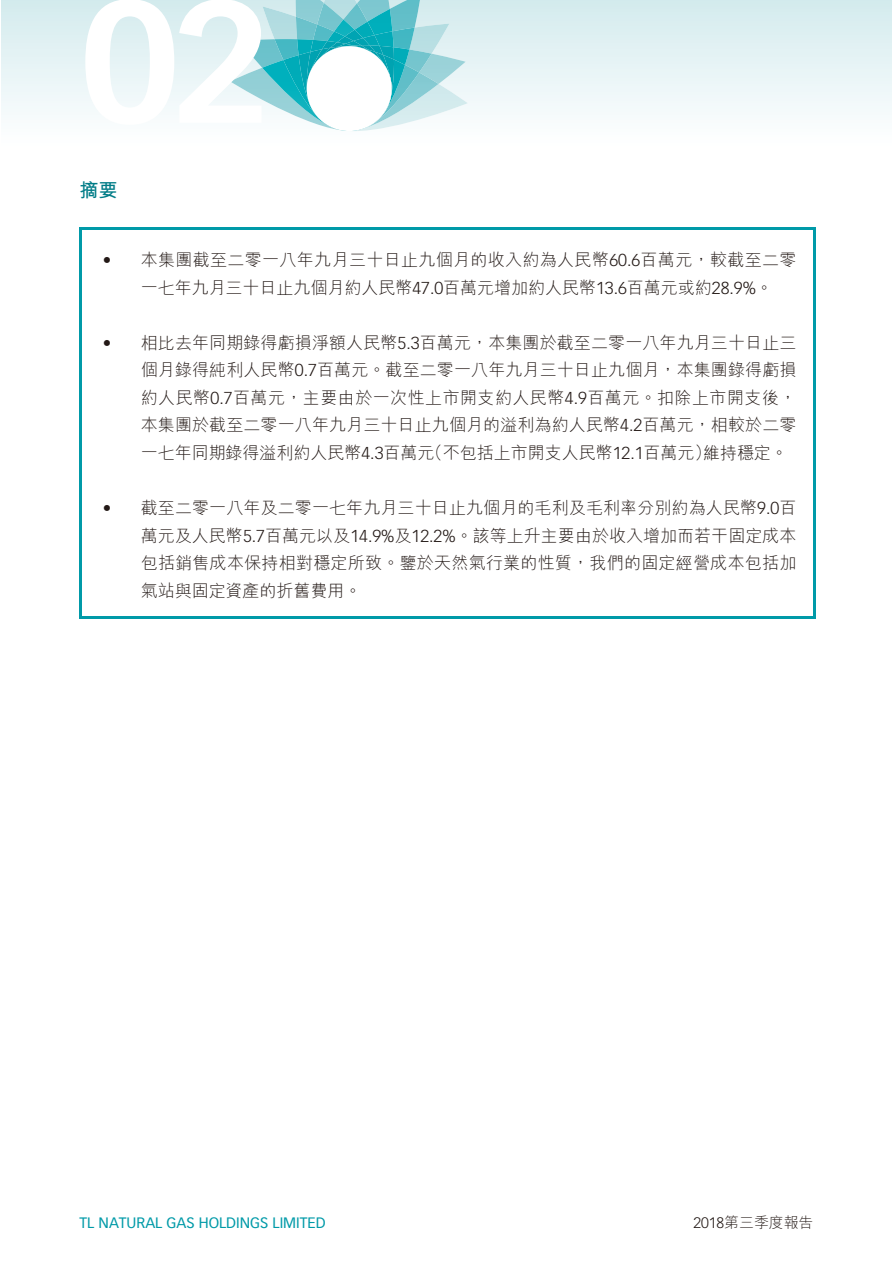
<style>
.page{position:relative;width:893px;height:1263px;background:#fff}
.page>*{position:absolute;margin:0;border:0;box-sizing:border-box;transform-origin:0 0}
.t1{font:700 169.8px "Vectora LT Std";color:#fff}
.t2{font:19.05px "M Hei HK Bold E Ten B5 H";color:#007c87}
.t3{font:16.95px/27.6px "M Hei HK Light E Ten B5 H";letter-spacing:.01em;color:#231916;text-align:justify}
.t4{font:14.85px "Vectora LT Std";color:#009aa8}
.t5{font:14.85px "M Hei HK Light E Ten B5 H";color:#231916}
.s1{font-family:"Vectora LT Std";font-weight:300}
</style>
<div class="page">
<svg style="left:1px;top:0;width:890px;height:112px"></svg>
<svg style="left:230px;top:0;width:238px;height:131px"></svg>
<hr style="left:80px;top:227px;width:735px;height:3px;background:#009aa8">
<hr style="left:80px;top:230px;width:2px;height:386px;background:#009aa8">
<hr style="left:813px;top:230px;width:2px;height:386px;background:#009aa8">
<hr style="left:80px;top:616px;width:735px;height:2px;background:#009aa8">
<h1 class="t1" style="left:80px;top:-18px;width:194px">02</h1>
<p class="t2" style="left:80px;top:183px;width:40px">摘要</p>
<p class="t3" style="left:141px;top:248px;width:657px;text-indent:-38px"><span class="s1">•</span> 本集團截至二零一八年九月三十日止九個月的收入約為人民幣<span class="s1">60.6</span>百萬元，較截至二零一七年九月三十日止九個月約人民幣<span class="s1">47.0</span>百萬元增加約人民幣<span class="s1">13.6</span>百萬元或約<span class="s1">28.9%</span>。</p>
<p class="t3" style="left:141px;top:331px;width:657px;text-indent:-38px"><span class="s1">•</span> 相比去年同期錄得虧損淨額人民幣<span class="s1">5.3</span>百萬元，本集團於截至二零一八年九月三十日止三個月錄得純利人民幣<span class="s1">0.7</span>百萬元。截至二零一八年九月三十日止九個月，本集團錄得虧損約人民幣<span class="s1">0.7</span>百萬元，主要由於一次性上市開支約人民幣<span class="s1">4.9</span>百萬元。扣除上市開支後，本集團於截至二零一八年九月三十日止九個月的溢利為約人民幣<span class="s1">4.2</span>百萬元，相較於二零一七年同期錄得溢利約人民幣<span class="s1">4.3</span>百萬元（不包括上市開支人民幣<span class="s1">12.1</span>百萬元）維持穩定。</p>
<p class="t3" style="left:141px;top:496px;width:657px;text-indent:-38px"><span class="s1">•</span> 截至二零一八年及二零一七年九月三十日止九個月的毛利及毛利率分別約為人民幣<span class="s1">9.0</span>百萬元及人民幣<span class="s1">5.7</span>百萬元以及<span class="s1">14.9%</span>及<span class="s1">12.2%</span>。該等上升主要由於收入增加而若干固定成本包括銷售成本保持相對穩定所致。鑒於天然氣行業的性質，我們的固定經營成本包括加氣站與固定資產的折舊費用。</p>
<p class="t4" style="left:80px;top:1216px;width:248px">TL NATURAL GAS HOLDINGS LIMITED</p>
<p class="t5" style="left:693px;top:1217px;width:121px"><span class="s1">2018</span>第三季度報告</p>
</div>
